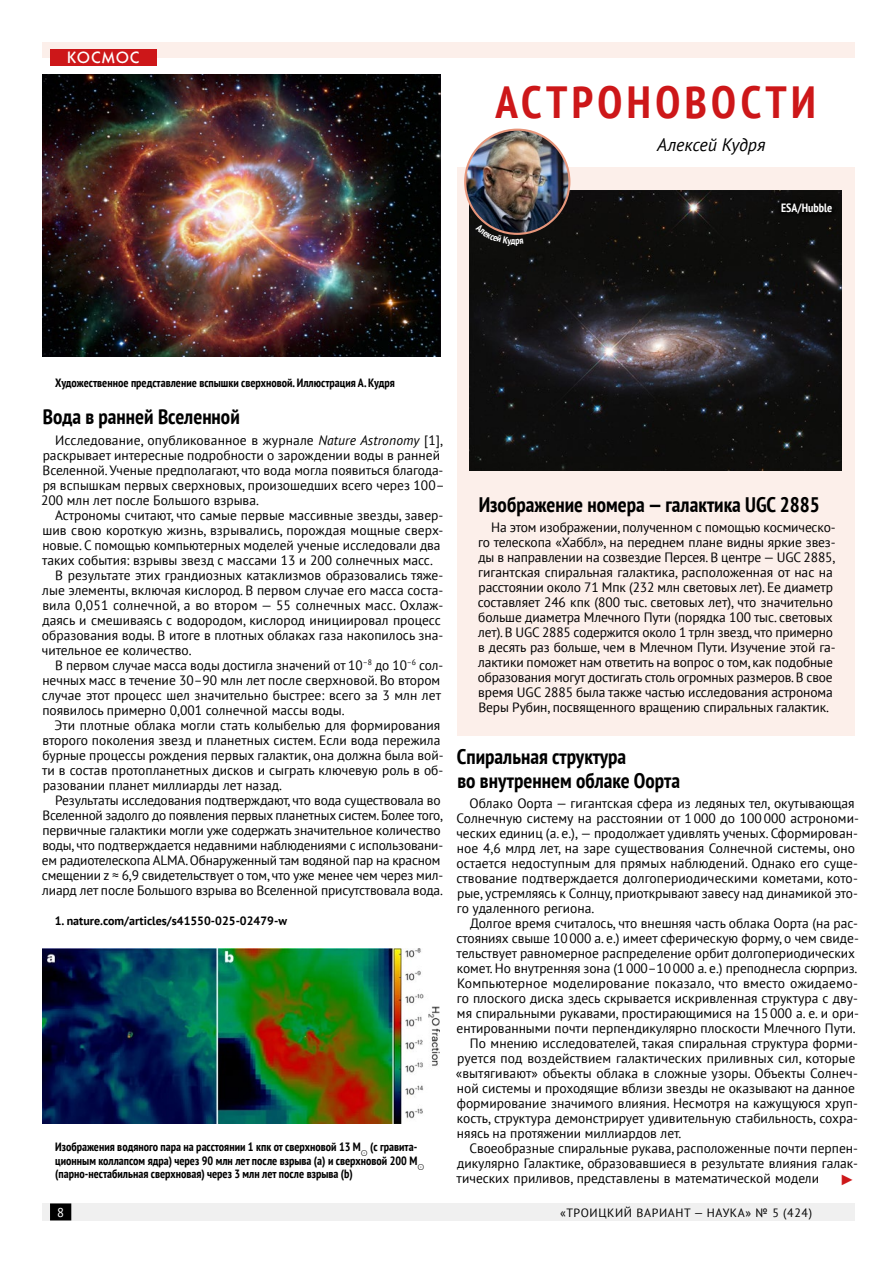
<style>
.page{position:relative;width:893px;height:1263px;background:#fff}
.page>*{position:absolute;margin:0;border:0;box-sizing:border-box;transform-origin:0 0}
.Заголовок{font:700 condensed 45px "PT Sans";letter-spacing:.1em;color:#cd1719}
.Подзаголовок{font:700 condensed 21px/23.4px "PT Sans";color:#000}
.Подпись_над_тексто{font:italic 18px "PT Sans";color:#000}
.Рубрика_сверху{font:500 16.5px "Kabel C";letter-spacing:.09em;color:#fff}
.t1{font:15px "Arial";color:#cd1719}
.t2{font:13.5px/15px "PT Sans";color:#000}
.t3{font:12.75px "PT Sans";color:#fff}
.Подпись_к_рисунку{font:700 condensed 12px/13.4px "PT Sans";color:#000}
.Примечание{font:700 12px "PT Sans";color:#000}
.t4{font:12px "PT Sans";letter-spacing:.05em;color:#000}
.Подпись_к_рисунку-2{font:700 condensed 12px "PT Sans";color:#fff}
.s1{font-style:italic}
</style>
<div class="page">
<div style="left:43px;top:1203px;width:812px;height:17px;background:#f0f0f0"></div>
<div style="left:51px;top:1204px;width:20px;height:16px;background:#000"></div>
<div style="left:50px;top:1203px;width:21px;height:17px;border:2px solid #000"></div>
<img style="left:43px;top:75px;width:397px;height:281px">
<div style="left:43px;top:43px;width:812px;height:15px;background:#fcefea"></div>
<div style="left:50px;top:49px;width:106px;height:17px;background:#cd1719"></div>
<img style="left:43px;top:949px;width:397px;height:174px">
<div style="left:457px;top:167px;width:398px;height:568px;background:#fcefea"></div>
<img style="left:470px;top:191px;width:372px;height:279px">
<img style="left:465px;top:130px;width:104px;height:104px;border-radius:52px">
<div style="left:464px;top:129px;width:106px;height:106px;border:2px solid #e7967b;border-radius:50%"></div>
<div style="left:773px;top:195px;width:66px;height:26px;background:#0d0d0b"></div>
<div style="left:777px;top:200px;width:59px;height:18px;background:#070706"></div>
<svg style="left:475px;top:224px;width:49px;height:22px"></svg>
<p class="Рубрика_сверху" style="left:67px;top:48px;width:74px">КОСМОС</p>
<p class="Заголовок" style="left:495px;top:73px;width:322px">АСТРОНОВОСТИ</p>
<p class="Подпись_над_тексто" style="left:657px;top:133px;width:110px">Алексей Кудря</p>
<p class="Подпись_к_рисунку-2" style="left:781px;top:200px;width:53px">ESA/Hubble</p>
<p class="Подпись_к_рисунку" style="left:55px;top:376px;width:341px">Художественное представление вспышки сверхновой. Иллюстрация А. Кудря</p>
<p class="Подзаголовок" style="left:43px;top:405px;width:198px">Вода в ранней Вселенной</p>
<p class="t2" style="left:41px;top:432px;width:405px;text-indent:14px">Исследование, опубликованное в журнале <span class="s1">Nature Astronomy</span> [1], раскрывает интересные подробности о зарождении воды в ранней Вселенной. Ученые предполагают, что вода могла появиться благода&shy;ря вспышкам первых сверхновых, произошедших всего через 100– 200 млн лет после Большого взрыва.</p>
<p class="t2" style="left:42px;top:507px;width:403px;text-indent:13px">Астрономы считают, что самые первые массивные звезды, завер&shy;шив свою короткую жизнь, взрывались, порождая мощные сверх&shy;новые. С помощью компьютерных моделей ученые исследовали два таких события: взрывы звезд с массами 13 и 200 солнечных масс.</p>
<p class="t2" style="left:42px;top:567px;width:403px;text-indent:14px">В результате этих грандиозных катаклизмов образовались тяже&shy;лые элементы, включая кислород. В первом случае его масса соста&shy;вила 0,051 солнечной, а во втором — 55 солнечных масс. Охлаж&shy;даясь и смешиваясь с водородом, кислород инициировал процесс образования воды. В итоге в плотных облаках газа накопилось зна&shy;чительное ее количество.</p>
<p class="t2" style="left:42px;top:657px;width:403px;text-indent:13px">В первом случае масса воды достигла значений от 10<sup>–8</sup> до 10<sup>–6</sup> сол&shy;нечных масс в течение 30–90 млн лет после сверхновой. Во втором случае этот процесс шел значительно быстрее: всего за 3 млн лет появилось примерно 0,001 солнечной массы воды.</p>
<p class="t2" style="left:42px;top:717px;width:403px;text-indent:13px">Эти плотные облака могли стать колыбелью для формирования второго поколения звезд и планетных систем. Если вода пережила бурные процессы рождения первых галактик, она должна была вой&shy;ти в состав протопланетных дисков и сыграть ключевую роль в об&shy;разовании планет миллиарды лет назад.</p>
<p class="t2" style="left:42px;top:792px;width:403px;text-indent:13px">Результаты исследования подтверждают, что вода существовала во Вселенной задолго до появления первых планетных систем. Более того, первичные галактики могли уже содержать значительное количество воды, что подтверждается недавними наблюдениями с использовани&shy;ем радиотелескопа ALMA. Обнаруженный там водяной пар на красном смещении z ≈ 6,9 свидетельствует о том, что уже менее чем через мил&shy;лиард лет после Большого взрыва во Вселенной присутствовала вода.</p>
<p class="Примечание" style="left:55px;top:913px;width:234px">1. nature.com/articles/s41550-025-02479-w</p>
<p class="Подпись_к_рисунку" style="left:55px;top:1140px;width:370px">Изображения водяного пара на расстоянии 1 кпк от сверхновой 13 M<sub>⊙</sub> (с гравита&shy;ционным коллапсом ядра) через 90 млн лет после взрыва (a) и сверхновой 200 M<sub>⊙ </sub>(парно-нестабильная сверхновая) через 3 млн лет после взрыва (b)</p>
<p class="Подзаголовок" style="left:479px;top:492px;width:343px">Изображение номера—галактика UGC 2885</p>
<p class="t2" style="left:478px;top:520px;width:359px;text-indent:13px">На этом изображении, полученном с помощью космическо&shy;го телескопа «Хаббл», на переднем плане видны яркие звез&shy;ды в направлении на созвездие Персея. В центре — UGC 2885, гигантская спиральная галактика, расположенная от нас на расстоянии около 71 Мпк (232 млн световых лет). Ее диаметр составляет 246 кпк (800 тыс. световых лет), что значительно больше диаметра Млечного Пути (порядка 100 тыс. световых лет). В UGC 2885 содержится около 1 трлн звезд, что примерно в десять раз больше, чем в Млечном Пути. Изучение этой га&shy;лактики поможет нам ответить на вопрос о том, как подобные образования могут достигать столь огромных размеров. В свое время UGC 2885 была также частью исследования астронома Веры Рубин, посвященного вращению спиральных галактик.</p>
<p class="Подзаголовок" style="left:457px;top:745px;width:225px">Спиральная структура<br>во внутреннем облаке Оорта</p>
<p class="t2" style="left:456px;top:795px;width:404px;text-indent:13px">Облако Оорта — гигантская сфера из ледяных тел, окутывающая Солнечную систему на расстоянии от 1000 до 100000 астрономи&shy;ческих единиц (а. е.), — продолжает удивлять ученых. Сформирован&shy;ное 4,6 млрд лет, на заре существования Солнечной системы, оно остается недоступным для прямых наблюдений. Однако его суще&shy;ствование подтверждается долгопериодическими кометами, кото&shy;рые, устремляясь к Солнцу, приоткрывают завесу над динамикой это&shy;го удаленного региона.</p>
<p class="t2" style="left:456px;top:915px;width:404px;text-indent:14px">Долгое время считалось, что внешняя часть облака Оорта (на рас&shy;стояниях свыше 10000 а. е.) имеет сферическую форму, о чем свиде&shy;тельствует равномерное распределение орбит долгопериодических комет. Но внутренняя зона (1000–10000 а. е.) преподнесла сюрприз.<br>Компьютерное моделирование показало, что вместо ожидаемо&shy;го плоского диска здесь скрывается искривленная структура с дву&shy;мя спиральными рукавами, простирающимися на 15000 а. е. и ори&shy;ентированными почти перпендикулярно плоскости Млечного Пути.</p>
<p class="t2" style="left:456px;top:1035px;width:404px;text-indent:14px">По мнению исследователей, такая спиральная структура форми&shy;руется под воздействием галактических приливных сил, которые «вытягивают» объекты облака в сложные узоры. Объекты Солнеч&shy;ной системы и проходящие вблизи звезды не оказывают на данное формирование значимого влияния. Несмотря на кажущуюся хруп&shy;кость, структура демонстрирует удивительную стабильность, сохра&shy;няясь на протяжении миллиардов лет.</p>
<p class="t2" style="left:457px;top:1140px;width:403px;text-align:justify;text-indent:13px">Своеобразные спиральные рукава, расположенные почти перпен&shy;дикулярно Галактике, образовавшиеся в результате влияния галак&shy;тических приливов, представлены в математической модели</p>
<p class="t1" style="left:840px;top:1169px;width:16px">►</p>
<p class="t3" style="left:57px;top:1204px;width:8px">8</p>
<p class="t4" style="left:560px;top:1205px;width:253px">«ТРОИЦКИЙ ВАРИАНТ — НАУКА» № 5 (424)</p>
</div>
